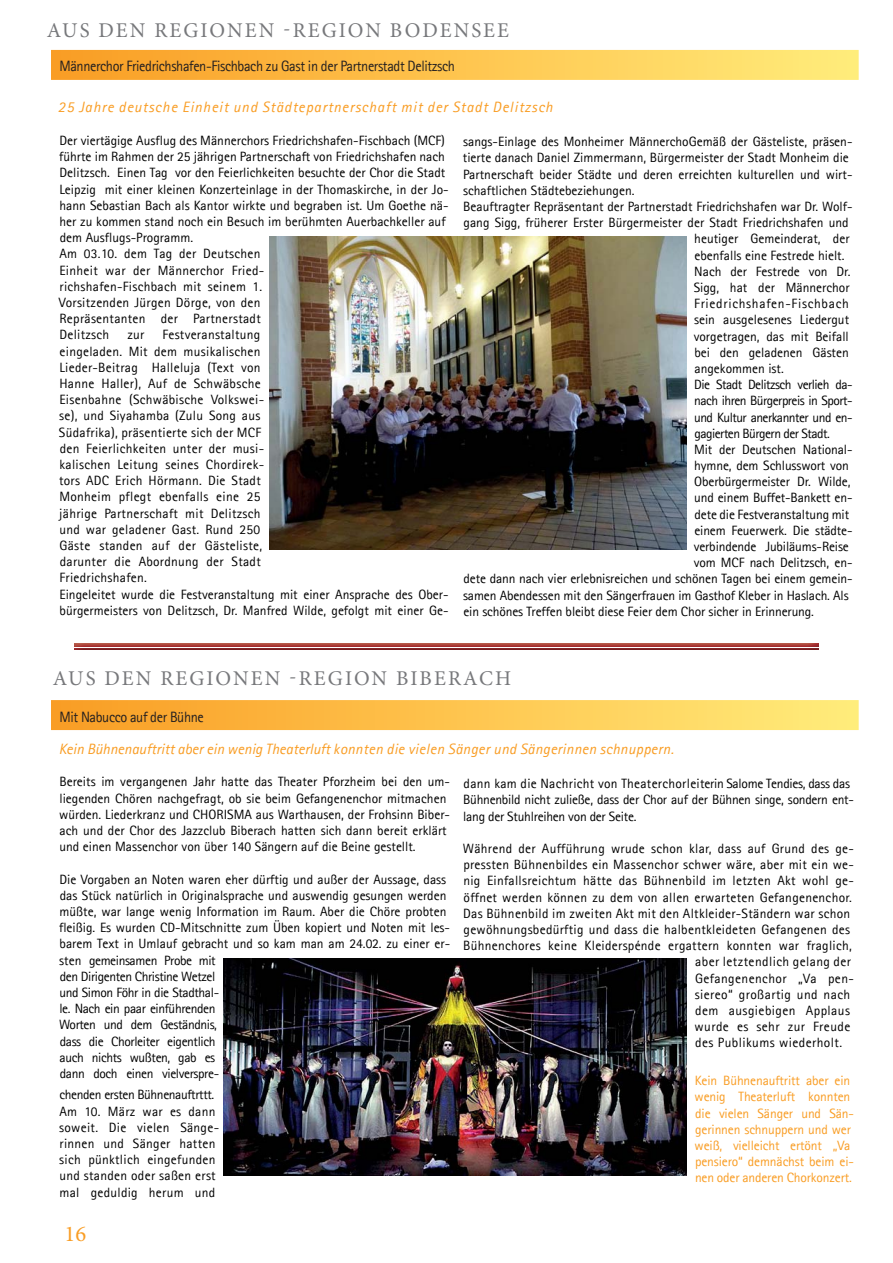
<style>
.page{position:relative;width:893px;height:1263px;background:#fff}
.page>*{position:absolute;margin:0;border:0;box-sizing:border-box;transform-origin:0 0}
.t1{font:22.5px "Minion Pro";color:#f99d24}
.t2{font:21px "Minion Pro";letter-spacing:.1em;color:#77787b}
.t3{font:15px "Agfa Rotis Sans Serif";letter-spacing:-.025em;color:#231f20;scale:.95 1}
.t4{font:italic 15px "Agfa Rotis Sans Serif";letter-spacing:.02em;color:#f99d24}
.t5{font:italic 15px "Agfa Rotis Sans Serif";letter-spacing:.06em;color:#f99d24}
.t6{font:13.5px/16.2px "Agfa Rotis Sans Serif";color:#000}
.t7{font:13.5px/16.2px "Agfa Rotis Sans Serif";letter-spacing:.02em;color:#000}
.t8{font:13.5px/16.2px "Agfa Rotis Sans Serif";letter-spacing:-.01em;color:#f99d24}
.t9{font:13.5px/16.2px "Agfa Rotis Sans Serif";letter-spacing:-.02em;color:#000}
.t10{font:13.5px "Agfa Rotis Sans Serif";letter-spacing:.03em;color:#000}
.t11{font:13.5px "Agfa Rotis Sans Serif";letter-spacing:-.04em;color:#000}
.t12{font:13.5px "Agfa Rotis Sans Serif";letter-spacing:.05em;color:#000}
</style>
<div class="page">
<img style="left:269px;top:237px;width:418px;height:313px">
<div style="left:51px;top:700px;width:808px;height:30px;background:linear-gradient(to right,#fa9c23,#ffed7b)"></div>
<img style="left:224px;top:959px;width:462px;height:216px">
<img style="left:74px;top:643px;width:744px;height:1px">
<img style="left:74px;top:646px;width:744px;height:3px">
<div style="left:51px;top:50px;width:808px;height:30px;background:linear-gradient(to right,#fa9c23,#ffed7b)"></div>
<h2 class="t2" style="left:47px;top:22px;width:464px">AUS DEN REGIONEN -REGION BODENSEE</h2>
<p class="t3" style="left:59px;top:57px;width:418px">Männerchor Friedrichshafen-Fischbach zu Gast in der Partnerstadt Delitzsch</p>
<p class="t5" style="left:58px;top:98px;width:496px">25 Jahre deutsche Einheit und Städtepartnerschaft mit der Stadt Delitzsch</p>
<p class="t6" style="left:59px;top:132px;width:391px">Der viertägige Ausflug des Männerchors Friedrichshafen-Fischbach (MCF) führte im Rahmen der 25 jährigen Partnerschaft von Friedrichshafen nach Delitzsch. Einen Tag vor den Feierlichkeiten besuchte der Chor die Stadt Leipzig mit einer kleinen Konzerteinlage in der Thomaskirche, in der Jo&shy;hann Sebastian Bach als Kantor wirkte und begraben ist. Um Goethe nä&shy;her zu kommen stand noch ein Besuch im berühmten Auerbachkeller auf dem Ausflugs-Programm.<br>Am 03.10. dem Tag der Deutschen<br>Einheit war der Männerchor Fried-<br>richshafen-Fischbach mit seinem 1.<br>Vorsitzenden Jürgen Dörge, von den<br>Repräsentanten der Partnerstadt<br>Delitzsch</p>
<p class="t7" style="left:59px;top:327px;width:391px;text-indent:103px">Festveranstaltung<br>eingeladen. Mit dem musikalischen<br>Lieder-Beitrag Halleluja (Text von<br>Hanne Haller), Auf de Schwäbsche<br>Eisenbahne (Schwäbische Volkswei-<br>se), und Siyahamba (Zulu Song aus<br>Südafrika), präsentierte sich der MCF<br>den Feierlichkeiten unter der musi-<br>kalischen Leitung seines Chordirek-<br>tors ADC Erich Hörmann. Die Stadt<br>Monheim pflegt ebenfalls eine 25<br>jährige Partnerschaft mit Delitzsch<br>und war geladener Gast. Rund 250<br>Gäste standen auf der Gästeliste,<br>darunter die Abordnung der Stadt<br>Friedrichshafen.<br>Eingeleitet wurde die Festveranstaltung mit einer Ansprache des Ober&shy;bürgermeisters von Delitzsch, Dr. Manfred Wilde, gefolgt mit einer Ge-</p>
<p class="t6" style="left:127px;top:327px;width:19px">zur</p>
<p class="t6" style="left:463px;top:133px;width:391px">sangs-Einlage des Monheimer MännerchoGemäß der Gästeliste, präsen-</p>
<p class="t6" style="left:463px;top:150px;width:388px">tierte danach Daniel Zimmermann, Bürgermeister der Stadt Monheim die</p>
<p class="t6" style="left:463px;top:166px;width:391px">Partnerschaft beider Städte und deren erreichten kulturellen und wirt-</p>
<p class="t6" style="left:463px;top:182px;width:173px">schaftlichen Städtebeziehungen.</p>
<p class="t6" style="left:463px;top:198px;width:391px">Beauftragter Repräsentant der Partnerstadt Friedrichshafen war Dr. Wolf-</p>
<p class="t6" style="left:464px;top:214px;width:387px">gang Sigg, früherer Erster Bürgermeister der Stadt Friedrichshafen und</p>
<p class="t6" style="left:694px;top:231px;width:157px">heutiger Gemeinderat, der</p>
<p class="t6" style="left:694px;top:247px;width:152px">ebenfalls eine Festrede hielt.</p>
<p class="t6" style="left:694px;top:263px;width:158px">Nach der Festrede von Dr.</p>
<p class="t6" style="left:694px;top:279px;width:157px">Sigg, hat der Männerchor</p>
<p class="t12" style="left:694px;top:296px;width:156px">Friedrichshafen-Fischbach</p>
<p class="t6" style="left:694px;top:312px;width:157px">sein ausgelesenes Liedergut</p>
<p class="t6" style="left:694px;top:328px;width:157px">vorgetragen, das mit Beifall</p>
<p class="t6" style="left:694px;top:344px;width:156px">bei den geladenen Gästen</p>
<p class="t6" style="left:694px;top:360px;width:91px">angekommen ist.</p>
<p class="t11" style="left:694px;top:377px;width:160px">Die Stadt Delitzsch verlieh da-</p>
<p class="t11" style="left:694px;top:393px;width:160px">nach ihren Bürgerpreis in Sport-</p>
<p class="t11" style="left:694px;top:409px;width:160px">und Kultur anerkannter und en-</p>
<p class="t11" style="left:694px;top:425px;width:137px">gagierten Bürgern der Stadt.</p>
<p class="t6" style="left:694px;top:441px;width:160px">Mit der Deutschen National-</p>
<p class="t6" style="left:694px;top:457px;width:156px">hymne, dem Schlusswort von</p>
<p class="t6" style="left:694px;top:474px;width:158px">Oberbürgermeister Dr. Wilde,</p>
<p class="t6" style="left:694px;top:490px;width:160px">und einem Buffet-Bankett en-</p>
<p class="t6" style="left:694px;top:506px;width:156px">dete die Festveranstaltung mit</p>
<p class="t6" style="left:694px;top:522px;width:160px">einem Feuerwerk. Die städte-</p>
<p class="t6" style="left:694px;top:538px;width:157px">verbindende Jubiläums-Reise</p>
<p class="t6" style="left:694px;top:555px;width:160px">vom MCF nach Delitzsch, en-</p>
<p class="t6" style="left:463px;top:571px;width:390px">dete dann nach vier erlebnisreichen und schönen Tagen bei einem gemein-</p>
<p class="t6" style="left:463px;top:587px;width:387px">samen Abendessen mit den Sängerfrauen im Gasthof Kleber in Haslach. Als</p>
<p class="t6" style="left:463px;top:603px;width:352px">ein schönes Treffen bleibt diese Feier dem Chor sicher in Erinnerung.</p>
<h2 class="t2" style="left:53px;top:670px;width:460px">AUS DEN REGIONEN -REGION BIBERACH</h2>
<p class="t3" style="left:59px;top:708px;width:153px">Mit Nabucco auf der Bühne</p>
<p class="t4" style="left:59px;top:740px;width:616px">Kein Bühnenauftritt aber ein wenig Theaterluft konnten die vielen Sänger und Sängerinnen schnuppern.</p>
<p class="t6" style="left:59px;top:774px;width:392px">Bereits im vergangenen Jahr hatte das Theater Pforzheim bei den um&shy;liegenden Chören nachgefragt, ob sie beim Gefangenenchor mitmachen würden. Liederkranz und CHORISMA aus Warthausen, der Frohsinn Biber&shy;ach und der Chor des Jazzclub Biberach hatten sich dann bereit erklärt und einen Massenchor von über 140 Sängern auf die Beine gestellt.</p>
<p class="t6" style="left:59px;top:871px;width:393px">Die Vorgaben an Noten waren eher dürftig und außer der Aussage, dass das Stück natürlich in Originalsprache und auswendig gesungen werden müßte, war lange wenig Information im Raum. Aber die Chöre probten fleißig. Es wurden CD-Mitschnitte zum Üben kopiert und Noten mit les&shy;barem Text in Umlauf gebracht und so kam man am 24.02. zu einer er&shy;sten gemeinsamen Probe mit<br>den Dirigenten Christine Wetzel<br>und Simon Föhr in die Stadthal-<br>le. Nach ein paar einführenden<br>Worten und dem Geständnis,<br>dass die Chorleiter eigentlich<br>auch nichts wußten, gab es<br>dann doch einen vielverspre-</p>
<p class="t7" style="left:59px;top:1087px;width:161px">chenden ersten Bühnenauftrttt.<br>Am 10. März war es dann soweit. Die vielen Sänge&shy;rinnen und Sänger hatten sich pünktlich eingefunden und standen oder saßen erst mal geduldig herum und</p>
<h1 class="t1" style="left:65px;top:1225px;width:23px">16</h1>
<p class="t9" style="left:463px;top:776px;width:392px">dann kam die Nachricht von Theaterchorleiterin Salome Tendies, dass das<br>Bühnenbild nicht zuließe, dass der Chor auf der Bühnen singe, sondern ent&shy;lang der Stuhlreihen von der Seite.</p>
<p class="t7" style="left:463px;top:840px;width:393px">Während der Aufführung wrude schon klar, dass auf Grund des ge-</p>
<p class="t7" style="left:463px;top:856px;width:392px">pressten Bühnenbildes ein Massenchor schwer wäre, aber mit ein we-</p>
<p class="t7" style="left:463px;top:873px;width:392px">nig Einfallsreichtum hätte das Bühnenbild im letzten Akt wohl ge-</p>
<p class="t7" style="left:463px;top:889px;width:390px">öffnet werden können zu dem von allen erwarteten Gefangenenchor.</p>
<p class="t7" style="left:463px;top:905px;width:388px">Das Bühnenbild im zweiten Akt mit den Altkleider-Ständern war schon</p>
<p class="t7" style="left:464px;top:921px;width:388px">gewöhnungsbedürftig und dass die halbentkleideten Gefangenen des</p>
<p class="t7" style="left:463px;top:937px;width:390px">Bühnenchores keine Kleiderspénde ergattern konnten war fraglich,</p>
<p class="t10" style="left:695px;top:954px;width:157px">aber letztendlich gelang der</p>
<p class="t10" style="left:695px;top:970px;width:160px">Gefangenenchor „Va pen-</p>
<p class="t10" style="left:695px;top:986px;width:157px">siereo“ großartig und nach</p>
<p class="t10" style="left:695px;top:1002px;width:156px">dem ausgiebigen Applaus</p>
<p class="t10" style="left:694px;top:1019px;width:157px">wurde es sehr zur Freude</p>
<p class="t10" style="left:695px;top:1035px;width:148px">des Publikums wiederholt.</p>
<p class="t8" style="left:694px;top:1072px;width:161px">Kein Bühnenauftritt aber ein wenig Theaterluft konnten die vielen Sänger und Sän&shy;gerinnen schnuppern und wer weiß, vielleicht ertönt „Va pensiero“ demnächst beim ei&shy;nen oder anderen Chorkonzert.</p>
</div>
